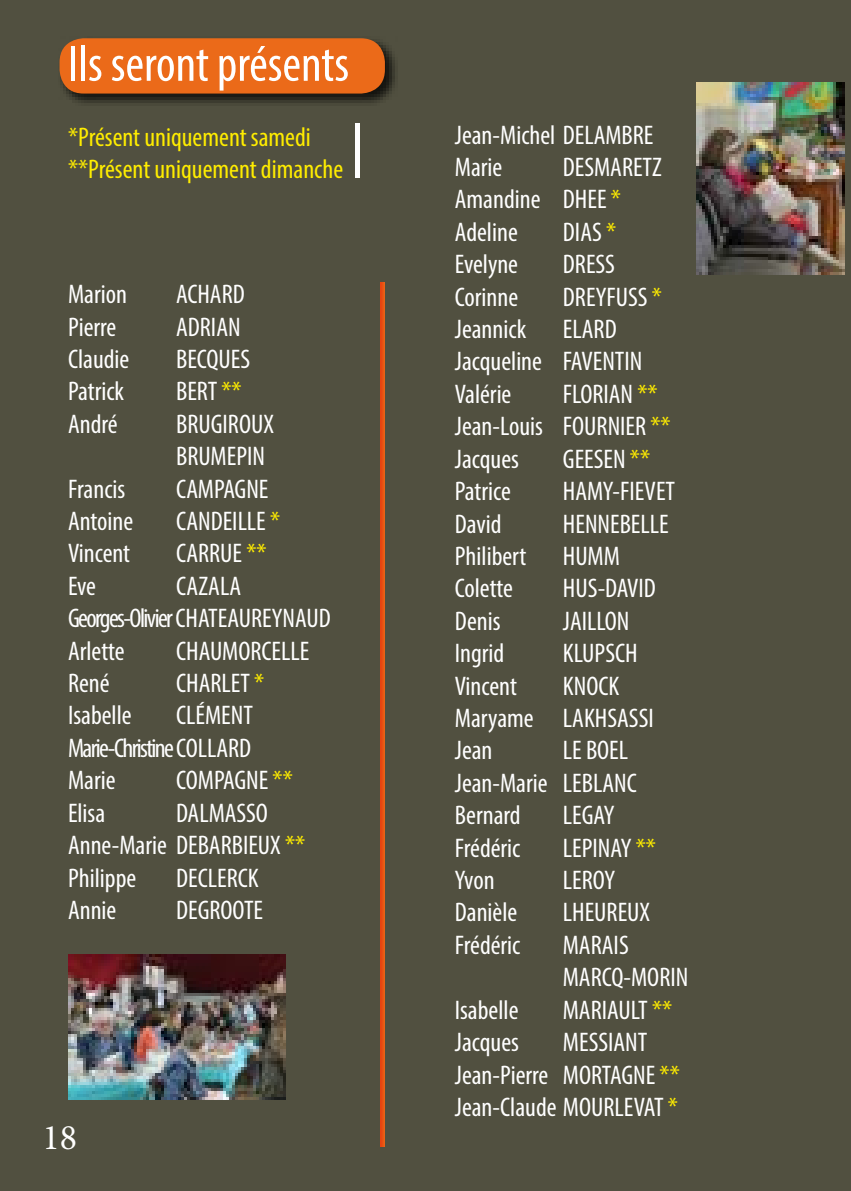
<style>
.page{position:relative;width:851px;height:1191px;background:#fff}
.page>*{position:absolute;margin:0;border:0;box-sizing:border-box;transform-origin:0 0}
.t1{font:condensed 51px "Myriad Pro";color:#fff}
.t2{font:36px "Minion Pro";color:#fff}
.t3{font:condensed 27px/32.4px "Myriad Pro";color:#fff}
.t4{font:condensed 27px/32.4px "Myriad Pro";color:#ffed00}
.s1{color:#ffed00}
</style>
<div class="page">
<div style="left:0;top:0;width:850px;height:1191px;background:#515040"></div>
<div style="left:58px;top:37px;width:339px;height:69px;background:#000;opacity:.75"></div>
<div style="left:60px;top:38px;width:325px;height:56px;background:#eb6a19;border-radius:24px"></div>
<svg style="left:355px;top:123px;width:5px;height:55px"></svg>
<svg style="left:380px;top:283px;width:5px;height:863px;background:#e85012"></svg>
<img style="left:68px;top:954px;width:218px;height:145px">
<img style="left:696px;top:83px;width:148px;height:191px">
<h1 class="t1" style="left:68px;top:33px;width:282px">Ils seront présents</h1>
<p class="t4" style="left:68px;top:120px;width:276px">*Présent uniquement samedi **Présent uniquement dimanche</p>
<p class="t3" style="left:68px;top:278px;width:60px">Marion</p>
<p class="t3" style="left:176px;top:278px;width:70px">ACHARD</p>
<p class="t3" style="left:68px;top:310px;width:50px">Pierre</p>
<p class="t3" style="left:176px;top:310px;width:66px">ADRIAN</p>
<p class="t3" style="left:68px;top:342px;width:63px">Claudie</p>
<p class="t3" style="left:176px;top:342px;width:76px">BECQUES</p>
<p class="t3" style="left:68px;top:375px;width:57px">Patrick</p>
<p class="t3" style="left:176px;top:375px;width:67px">BERT <span class="s1">**</span></p>
<p class="t3" style="left:68px;top:407px;width:51px">André</p>
<p class="t3" style="left:176px;top:407px;width:99px">BRUGIROUX<br>BRUMEPIN</p>
<p class="t3" style="left:68px;top:472px;width:59px">Francis</p>
<p class="t3" style="left:176px;top:472px;width:94px">CAMPAGNE</p>
<p class="t3" style="left:68px;top:504px;width:67px">Antoine</p>
<p class="t3" style="left:176px;top:504px;width:105px">CANDEILLE <span class="s1">*</span></p>
<p class="t3" style="left:68px;top:537px;width:64px">Vincent</p>
<p class="t3" style="left:176px;top:537px;width:92px">CARRUE <span class="s1">**</span></p>
<p class="t3" style="left:68px;top:569px;width:29px">Eve</p>
<p class="t3" style="left:68px;top:569px;width:264px;text-indent:108px">CAZALA<br>Georges-Olivier CHATEAUREYNAUD<br>Arlette</p>
<p class="t3" style="left:176px;top:634px;width:135px">CHAUMORCELLE</p>
<p class="t3" style="left:68px;top:666px;width:43px">René</p>
<p class="t3" style="left:176px;top:666px;width:90px">CHARLET <span class="s1">*</span></p>
<p class="t3" style="left:68px;top:699px;width:65px">Isabelle</p>
<p class="t3" style="left:68px;top:699px;width:186px;text-align:justify;text-indent:108px">CLÉMENT Marie-ChristineCOLLARD Marie</p>
<p class="t3" style="left:176px;top:764px;width:118px">COMPAGNE <span class="s1">**</span></p>
<p class="t3" style="left:68px;top:796px;width:39px">Elisa</p>
<p class="t3" style="left:68px;top:796px;width:239px;text-indent:108px">DALMASSO<br>Anne-Marie DEBARBIEUX <span class="s1">**<br></span>Philippe</p>
<p class="t3" style="left:176px;top:861px;width:84px">DECLERCK</p>
<p class="t3" style="left:68px;top:893px;width:50px">Annie</p>
<p class="t3" style="left:176px;top:893px;width:88px">DEGROOTE</p>
<h2 class="t2" style="left:43px;top:1113px;width:36px">18</h2>
<p class="t3" style="left:455px;top:118px;width:200px">Jean-Michel DELAMBRE<br>Marie</p>
<p class="t3" style="left:455px;top:150px;width:208px;text-indent:108px">DESMARETZ<br>Amandine DHEE <span class="s1">*<br></span>Adeline</p>
<p class="t3" style="left:563px;top:215px;width:55px">DIAS <span class="s1">*</span></p>
<p class="t3" style="left:455px;top:248px;width:65px">Evelyne</p>
<p class="t3" style="left:563px;top:248px;width:54px">DRESS</p>
<p class="t3" style="left:455px;top:280px;width:65px">Corinne</p>
<p class="t3" style="left:563px;top:280px;width:101px">DREYFUSS <span class="s1">*</span></p>
<p class="t3" style="left:455px;top:312px;width:73px">Jeannick</p>
<p class="t3" style="left:455px;top:312px;width:189px;text-indent:108px">ELARD<br>Jacqueline FAVENTIN<br>Valérie</p>
<p class="t3" style="left:455px;top:377px;width:217px;text-indent:108px">FLORIAN <span class="s1">**<br></span>Jean-Louis FOURNIER <span class="s1">**<br></span>Jacques</p>
<p class="t3" style="left:563px;top:442px;width:89px">GEESEN <span class="s1">**</span></p>
<p class="t3" style="left:455px;top:474px;width:58px">Patrice</p>
<p class="t3" style="left:563px;top:474px;width:114px">HAMY-FIEVET</p>
<p class="t3" style="left:455px;top:507px;width:48px">David</p>
<p class="t3" style="left:563px;top:507px;width:107px">HENNEBELLE</p>
<p class="t3" style="left:455px;top:539px;width:73px">Philibert</p>
<p class="t3" style="left:563px;top:539px;width:59px">HUMM</p>
<p class="t3" style="left:455px;top:572px;width:60px">Colette</p>
<p class="t3" style="left:563px;top:572px;width:94px">HUS-DAVID</p>
<p class="t3" style="left:455px;top:604px;width:47px">Denis</p>
<p class="t3" style="left:563px;top:604px;width:68px">JAILLON</p>
<p class="t3" style="left:455px;top:636px;width:51px">Ingrid</p>
<p class="t3" style="left:563px;top:636px;width:76px">KLUPSCH</p>
<p class="t3" style="left:455px;top:669px;width:64px">Vincent</p>
<p class="t3" style="left:455px;top:669px;width:200px;text-indent:108px">KNOCK<br>Maryame LAKHSASSI<br>Jean</p>
<p class="t3" style="left:455px;top:734px;width:183px;text-indent:108px">LE BOEL<br>Jean-Marie LEBLANC<br>Bernard</p>
<p class="t3" style="left:563px;top:798px;width:53px">LEGAY</p>
<p class="t3" style="left:455px;top:831px;width:67px">Frédéric</p>
<p class="t3" style="left:563px;top:831px;width:94px">LEPINAY <span class="s1">**</span></p>
<p class="t3" style="left:455px;top:863px;width:41px">Yvon</p>
<p class="t3" style="left:563px;top:863px;width:54px">LEROY</p>
<p class="t3" style="left:455px;top:896px;width:64px">Danièle</p>
<p class="t3" style="left:563px;top:896px;width:89px">LHEUREUX</p>
<p class="t3" style="left:455px;top:928px;width:67px">Frédéric</p>
<p class="t3" style="left:563px;top:928px;width:127px">MARAIS<br>MARCQ-MORIN</p>
<p class="t3" style="left:455px;top:993px;width:65px">Isabelle</p>
<p class="t3" style="left:563px;top:993px;width:111px">MARIAULT <span class="s1">**</span></p>
<p class="t3" style="left:455px;top:1025px;width:66px">Jacques</p>
<p class="t3" style="left:455px;top:1025px;width:226px;text-indent:108px">MESSIANT<br>Jean-Pierre MORTAGNE <span class="s1">**<br></span>Jean-Claude MOURLEVAT <span class="s1">*</span></p>
</div>
